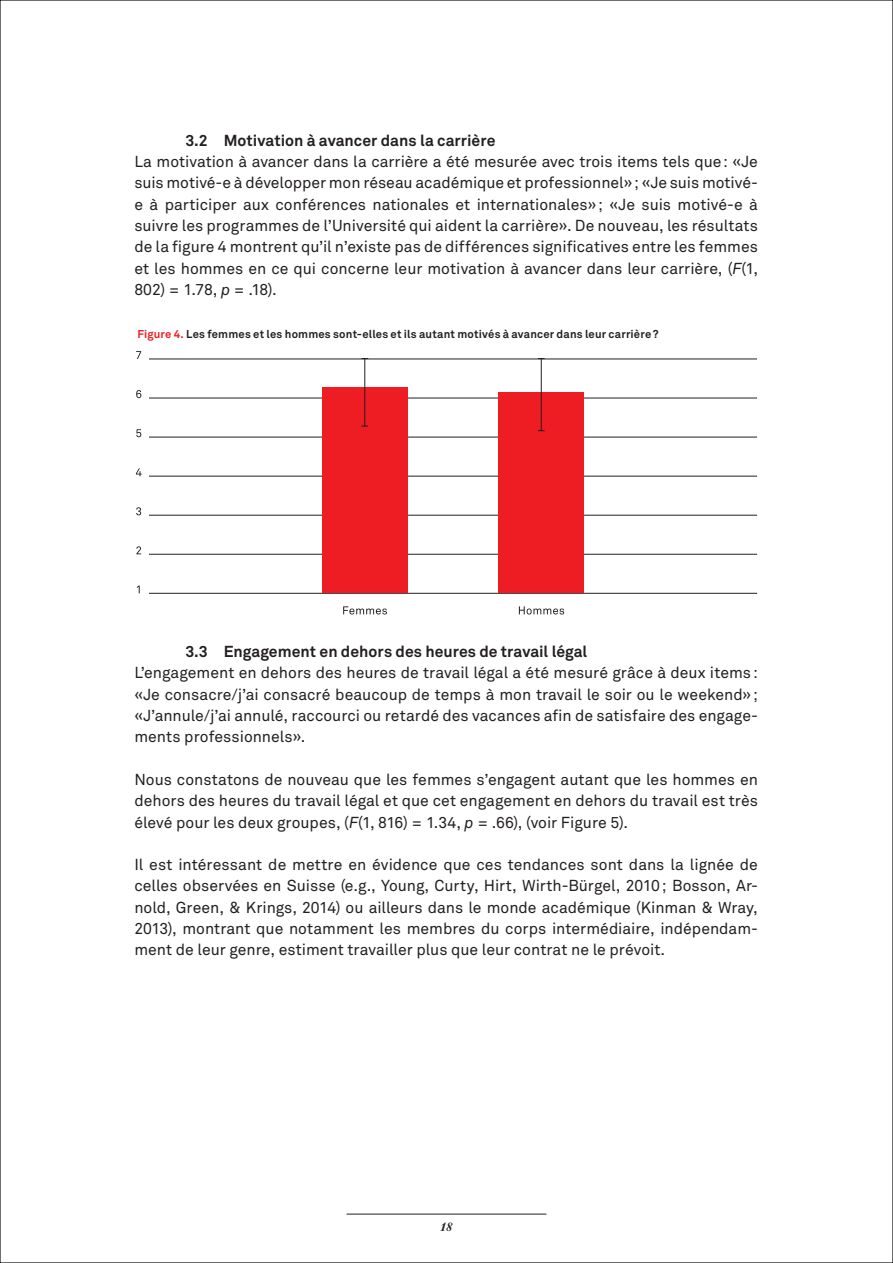
<style>
.page{position:relative;width:893px;height:1263px;background:#fff}
.page>*{position:absolute;margin:0;border:0;box-sizing:border-box;transform-origin:0 0}
.t1{font:15.75px/21.3px "Akkurat";color:#231f20;text-align:justify}
.tabulation_titre_rou{font:700 15.75px "Akkurat";color:#231f20}
.t2{font:italic 700 12px "Walbaum";color:#231f20}
.t3{font:700 11.25px "Akkurat";letter-spacing:.015em;color:#231f20}
.s1{font-style:italic}
.s2{color:#ee1d23}
</style>
<div class="page">
<hr style="left:347px;top:1213px;width:199px;height:1px;background:#231f20">
<hr style="left:149px;top:359px;width:608px;height:1px;background:#231f20">
<hr style="left:149px;top:398px;width:608px;height:1px;background:#231f20">
<hr style="left:149px;top:437px;width:608px;height:1px;background:#231f20">
<hr style="left:149px;top:476px;width:608px;height:1px;background:#231f20">
<hr style="left:149px;top:515px;width:608px;height:1px;background:#231f20">
<hr style="left:149px;top:554px;width:608px;height:1px;background:#231f20">
<hr style="left:149px;top:593px;width:608px;height:1px;background:#231f20">
<svg style="left:136px;top:351px;width:5px;height:8px"></svg>
<svg style="left:136px;top:390px;width:5px;height:8px"></svg>
<svg style="left:136px;top:429px;width:5px;height:8px"></svg>
<svg style="left:136px;top:468px;width:6px;height:8px"></svg>
<svg style="left:136px;top:507px;width:5px;height:8px"></svg>
<svg style="left:136px;top:546px;width:5px;height:8px"></svg>
<svg style="left:137px;top:586px;width:3px;height:7px"></svg>
<div style="left:322px;top:388px;width:85px;height:205px;background:#ee1d23"></div>
<hr style="left:364px;top:359px;width:1px;height:67px;background:#231f20">
<div style="left:499px;top:392px;width:85px;height:201px;background:#ee1d23"></div>
<hr style="left:541px;top:359px;width:1px;height:72px;background:#231f20">
<svg style="left:519px;top:606px;width:45px;height:8px"></svg>
<svg style="left:343px;top:606px;width:44px;height:8px"></svg>
<p class="tabulation_titre_rou" style="left:185px;top:130px;width:312px">3.2 Motivation à avancer dans la carrière</p>
<p class="t1" style="left:134px;top:151px;width:625px">La motivation à avancer dans la carrière a été mesurée avec trois items tels que: «Je suis motivé-e à développer mon réseau académique et professionnel»; «Je suis motivé&shy;e à participer aux conférences nationales et internationales»; «Je suis motivé-e à suivre les programmes de l’Université qui aident la carrière». De nouveau, les résultats de la figure 4 montrent qu’il n’existe pas de différences significatives entre les femmes et les hommes en ce qui concerne leur motivation à avancer dans leur carrière, (<span class="s1">F</span>(1, 802) = 1.78, <span class="s1">p</span> = .18).</p>
<p class="t3" style="left:137px;top:326px;width:523px"><span class="s2">Figure 4.</span> Les femmes et les hommes sont-elles et ils autant motivés à avancer dans leur carrière?</p>
<p class="tabulation_titre_rou" style="left:185px;top:642px;width:403px">3.3 Engagement en dehors des heures de travail légal</p>
<p class="t1" style="left:134px;top:663px;width:625px">L’engagement en dehors des heures de travail légal a été mesuré grâce à deux items : «Je consacre/j’ai consacré beaucoup de temps à mon travail le soir ou le weekend»; «J’annule/j’ai annulé, raccourci ou retardé des vacances afin de satisfaire des engage&shy;ments professionnels».</p>
<p class="t1" style="left:134px;top:769px;width:625px">Nous constatons de nouveau que les femmes s’engagent autant que les hommes en dehors des heures du travail légal et que cet engagement en dehors du travail est très élevé pour les deux groupes, (<span class="s1">F</span>(1, 816) = 1.34, <span class="s1">p</span> = .66), (voir Figure 5).</p>
<p class="t1" style="left:134px;top:854px;width:625px">Il est intéressant de mettre en évidence que ces tendances sont dans la lignée de celles observées en Suisse (e.g., Young, Curty, Hirt, Wirth-Bürgel, 2010; Bosson, Ar&shy;nold, Green, &amp; Krings, 2014) ou ailleurs dans le monde académique (Kinman &amp; Wray, 2013), montrant que notamment les membres du corps intermédiaire, indépendam&shy;ment de leur genre, estiment travailler plus que leur contrat ne le prévoit.</p>
<p class="t2" style="left:440px;top:1219px;width:14px">18</p>
</div>
